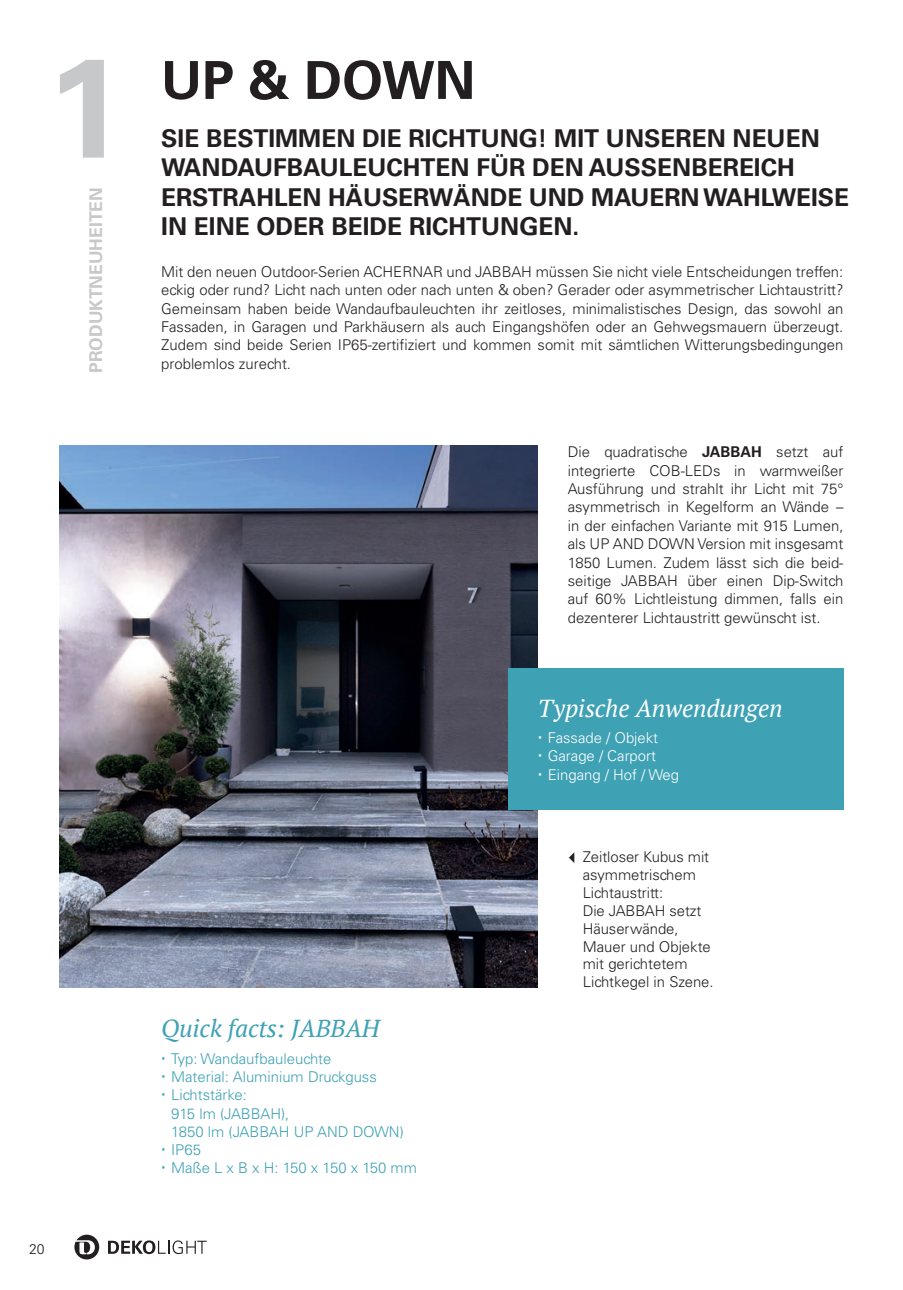
<style>
.page{position:relative;width:903px;height:1290px;background:#fff}
.page>*{position:absolute;margin:0;border:0;box-sizing:border-box;transform-origin:0 0}
.H1_80__30_K{font:700 140px "Univers";color:#c7c8ca}
.H2_30__30_K{font:700 52.5px "Univers";color:#231f20}
.H3_14_16_8{font:700 24.5px/29.4px "Univers";color:#231f20}
.H_BOX_14__16_8_K85{font:italic 24.5px "PT Serif";letter-spacing:-.005em;color:#fff}
.H_BOX_14__16_8_K85-2{font:italic 24.5px "PT Serif";color:#3ea1b4}
.t1{font:700 17.5px "Univers";color:#c7c8ca}
.Text_8_5_10_5{font:300 14.88px/18.4px "Univers";color:#231f20;text-align:justify}
.t2{font:300 14.88px/18px "Univers";color:#3ea1b4}
.t3{font:300 14.88px "Univers";color:#fff}
.t4{font:300 14px "Univers";color:#231f20}
.s1{font-weight:700}
</style>
<div class="page">
<img style="left:60px;top:445px;width:478px;height:542px">
<div style="left:508px;top:668px;width:335px;height:141px;background:#3ea1b4"></div>
<svg style="left:74px;top:1234px;width:25px;height:25px"></svg>
<svg style="left:108px;top:1240px;width:99px;height:14px"></svg>
<p class="H1_80__30_K" style="left:47px;top:26px;width:79px">1</p>
<p class="t1" style="left:86px;top:373px;width:187px;rotate:-90deg">PRODUKTNEUHEITEN</p>
<p class="t4" style="left:29px;top:1240px;width:17px">20</p>
<p class="H2_30__30_K" style="left:161px;top:50px;width:316px">UP &amp; DOWN</p>
<p class="H3_14_16_8" style="left:161px;top:124px;width:689px">SIE BESTIMMEN DIE RICHTUNG! MIT UNSEREN NEUEN WANDAUFBAULEUCHTEN FÜR DEN AUSSENBEREICH ERSTRAHLEN HÄUSERWÄNDE UND MAUERN WAHLWEISE IN EINE ODER BEIDE RICHTUNGEN.</p>
<p class="Text_8_5_10_5" style="left:161px;top:262px;width:684px">Mit den neuen Outdoor-Serien ACHERNAR und JABBAH müssen Sie nicht viele Entscheidungen treffen: eckig oder rund? Licht nach unten oder nach unten &amp; oben? Gerader oder asymmetrischer Lichtaustritt?<br>Gemeinsam haben beide Wandaufbauleuchten ihr zeitloses, minimalistisches Design, das sowohl an Fassaden, in Garagen und Parkhäusern als auch Eingangshöfen oder an Gehwegsmauern überzeugt.<br>Zudem sind beide Serien IP65-zertifiziert und kommen somit mit sämtlichen Witterungsbedingungen problemlos zurecht.</p>
<p class="Text_8_5_10_5" style="left:568px;top:443px;width:277px">Die quadratische <span class="s1">JABBAH</span> setzt auf integrierte COB-LEDs in warmweißer Ausführung und strahlt ihr Licht mit 75° asymmetrisch in Kegelform an Wände – in der einfachen Variante mit 915 Lumen, als UP AND DOWN Version mit insgesamt 1850 Lumen. Zudem lässt sich die beid&shy;seitige JABBAH über einen Dip-Switch auf 60% Lichtleistung dimmen, falls ein dezenterer Lichtaustritt gewünscht ist.</p>
<p class="H_BOX_14__16_8_K85" style="left:538px;top:692px;width:246px">Typische Anwendungen</p>
<p class="t3" style="left:548px;top:729px;width:112px">Fassade / Objekt</p>
<p class="t3" style="left:548px;top:747px;width:110px">Garage / Carport</p>
<p class="t3" style="left:548px;top:765px;width:133px">Eingang / Hof / Weg</p>
<p class="H_BOX_14__16_8_K85-2" style="left:161px;top:1013px;width:220px">Quick facts: JABBAH</p>
<p class="t2" style="left:171px;top:1049px;width:162px">Typ: Wandaufbauleuchte</p>
<p class="t2" style="left:171px;top:1068px;width:207px">Material: Aluminium Druckguss</p>
<p class="t2" style="left:171px;top:1086px;width:234px">Lichtstärke:<br>915 lm (JABBAH),<br>1850 lm (JABBAH UP AND DOWN)</p>
<p class="t2" style="left:171px;top:1141px;width:31px">IP65</p>
<p class="t2" style="left:171px;top:1159px;width:247px">Maße L x B x H: 150 x 150 x 150 mm</p>
<p class="Text_8_5_10_5" style="left:583px;top:848px;width:132px;line-height:17.8px;text-align:left">Zeitloser Kubus mit asymmetrischem<br>Lichtaustritt:<br>Die JABBAH setzt<br>Häuserwände,<br>Mauer und Objekte mit gerichtetem<br>Lichtkegel in Szene.</p>
</div>
